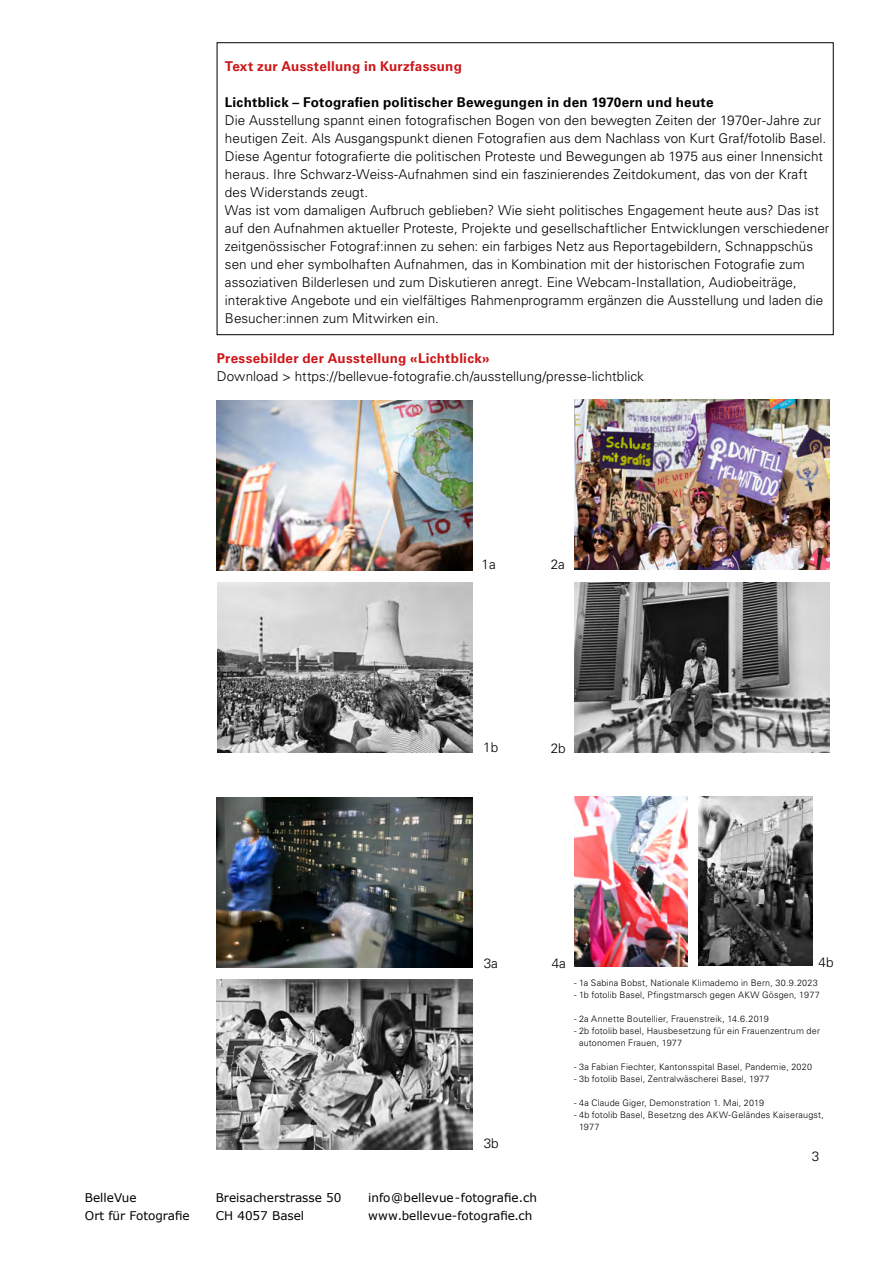
<style>
.page{position:relative;width:893px;height:1263px;background:#fff}
.page>*{position:absolute;margin:0;border:0;box-sizing:border-box;transform-origin:0 0}
.t1{font:300 13.5px/18px "Univers LT Pro 45";letter-spacing:.005em;color:#000}
.t2{font:700 13.5px "Univers LT Pro 65";letter-spacing:.02em;color:#cd171a}
.t3{font:700 13.5px "Univers LT Pro 65";letter-spacing:.015em;color:#000}
.t4{font:12px/18px "Verdana";color:#000}
.t5{font:300 9px/12px "Univers LT Pro 45";letter-spacing:.02em;color:#000}
</style>
<div class="page">
<div style="left:217px;top:42px;width:617px;height:293px;border:1px solid #000"></div>
<img style="left:574px;top:400px;width:255px;height:170px">
<img style="left:217px;top:401px;width:255px;height:170px">
<img style="left:217px;top:583px;width:255px;height:170px">
<img style="left:217px;top:797px;width:255px;height:170px">
<img style="left:217px;top:979px;width:255px;height:170px">
<img style="left:699px;top:796px;width:113px;height:169px">
<img style="left:574px;top:796px;width:113px;height:170px">
<img style="left:574px;top:583px;width:255px;height:170px">
<p class="t2" style="left:225px;top:57px;width:238px">Text zur Ausstellung in Kurzfassung</p>
<p class="t3" style="left:225px;top:93px;width:490px">Lichtblick – Fotografien politischer Bewegungen in den 1970ern und heute</p>
<p class="t1" style="left:225px;top:111px;width:606px">Die Ausstellung spannt einen fotografischen Bogen von den bewegten Zeiten der 1970er-Jahre zur heutigen Zeit. Als Ausgangspunkt dienen Fotografien aus dem Nachlass von Kurt Graf/fotolib Basel.<br>Diese Agentur fotografierte die politischen Proteste und Bewegungen ab 1975 aus einer Innensicht heraus. Ihre Schwarz-Weiss-Aufnahmen sind ein faszinierendes Zeitdokument, das von der Kraft des Widerstands zeugt.<br>Was ist vom damaligen Aufbruch geblieben? Wie sieht politisches Engagement heute aus? Das ist auf den Aufnahmen aktueller Proteste, Projekte und gesellschaftlicher Entwicklungen verschiedener zeitgenössischer Fotograf:innen zu sehen: ein farbiges Netz aus Reportagebildern, Schnappschüs sen und eher symbolhaften Aufnahmen, das in Kombination mit der historischen Fotografie zum assoziativen Bilderlesen und zum Diskutieren anregt. Eine Webcam-Installation, Audiobeiträge, interaktive Angebote und ein vielfältiges Rahmenprogramm ergänzen die Ausstellung und laden die Besucher:innen zum Mitwirken ein.</p>
<p class="t2" style="left:217px;top:348px;width:274px">Pressebilder der Ausstellung «Lichtblick»</p>
<p class="t1" style="left:217px;top:366px;width:429px">Download &gt; https://bellevue-fotografie.ch/ausstellung/presse-lichtblick</p>
<p class="t1" style="left:482px;top:555px;width:16px">1a</p>
<p class="t1" style="left:551px;top:555px;width:16px">2a</p>
<p class="t1" style="left:483px;top:738px;width:17px">1b</p>
<p class="t1" style="left:551px;top:739px;width:17px">2b</p>
<p class="t1" style="left:484px;top:953px;width:16px">3a</p>
<p class="t1" style="left:552px;top:953px;width:16px">4a</p>
<p class="t1" style="left:819px;top:952px;width:17px">4b</p>
<p class="t1" style="left:484px;top:1134px;width:17px">3b</p>
<p class="t4" style="left:85px;top:1188px;width:106px">BelleVue<br>Ort für Fotografie</p>
<p class="t4" style="left:368px;top:1188px;width:170px">info@bellevue-fotografie.ch www.bellevue-fotografie.ch</p>
<p class="t4" style="left:216px;top:1188px;width:127px">Breisacherstrasse 50<br>CH 4057 Basel</p>
<p class="t5" style="left:574px;top:976px;width:245px">- 1a Sabina Bobst, Nationale Klimademo in Bern, 30.9.2023</p>
<p class="t5" style="left:574px;top:988px;width:247px">- 1b fotolib Basel, Pfingstmarsch gegen AKW Gösgen, 1977</p>
<p class="t5" style="left:574px;top:1012px;width:196px">- 2a Annette Boutellier, Frauenstreik, 14.6.2019</p>
<p class="t5" style="left:579px;top:1024px;width:242px;text-indent:-5px">- 2b fotolib basel, Hausbesetzung für ein Frauenzentrum der autonomen Frauen, 1977</p>
<p class="t5" style="left:574px;top:1060px;width:240px">- 3a Fabian Fiechter, Kantonsspital Basel, Pandemie, 2020</p>
<p class="t5" style="left:574px;top:1072px;width:197px">- 3b fotolib Basel, Zentralwäscherei Basel, 1977</p>
<p class="t5" style="left:574px;top:1096px;width:192px">- 4a Claude Giger, Demonstration 1. Mai, 2019</p>
<p class="t5" style="left:579px;top:1108px;width:246px;text-indent:-5px">- 4b fotolib Basel, Besetzng des AKW-Geländes Kaiseraugst,<br>1977</p>
<p class="t1" style="left:812px;top:1147px;width:9px">3</p>
</div>
